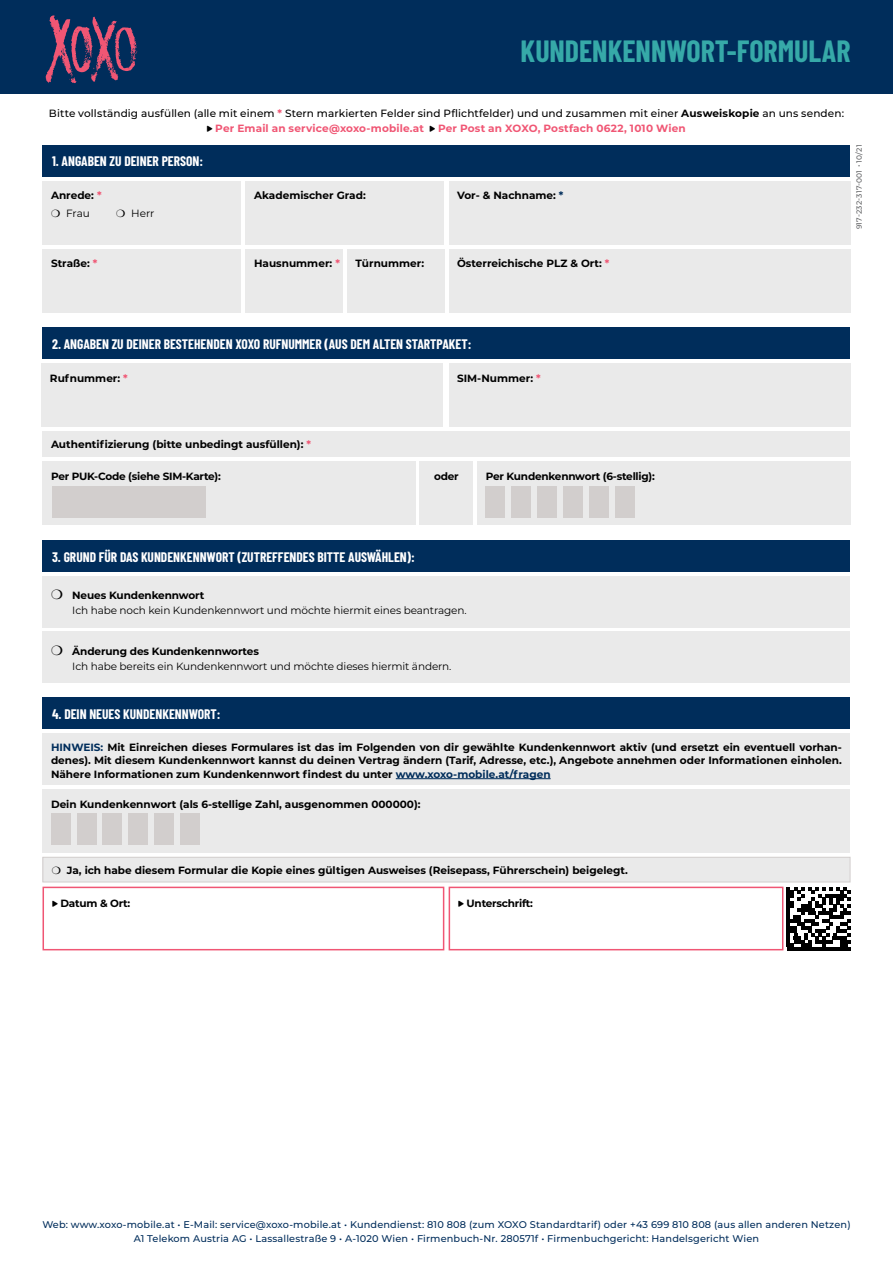
<style>
.page{position:relative;width:893px;height:1263px;background:#fff}
.page>*{position:absolute;margin:0;border:0;box-sizing:border-box;transform-origin:0 0}
.t1{font:700 30px "Barlow Condensed";color:#36a9a8}
.t2{font:700 13.5px "Barlow Condensed";color:#fff}
.t3{font:700 10.5px/13.5px "Montserrat";color:#000;text-align:justify}
.t4{font:10.5px/15px "Montserrat";letter-spacing:-.01em;color:#000}
.t5{font:500 10.5px/15px "Montserrat";letter-spacing:.01em;color:#000}
.t6{font:700 10.5px "Montserrat";letter-spacing:-.02em;color:#000}
.t7{font:700 10.5px "Montserrat";letter-spacing:.015em;color:#f05674}
.t8{font:500 9.75px/13.5px "Montserrat";letter-spacing:.015em;color:#002d5b;text-align:center}
.t9{font:500 7.5px "Montserrat";letter-spacing:.02em;color:#636466}
.s1{font-weight:700;color:#f05674}
.s2{font-weight:700}
.s3{color:#f05674}
.s4{color:#002d5b}
</style>
<div class="page">
<div style="left:449px;top:887px;width:334px;height:63px;border:2px solid #f05674"></div>
<div style="left:43px;top:887px;width:401px;height:63px;border:2px solid #f05674"></div>
<div style="left:43px;top:145px;width:807px;height:31px;background:#002d5b"></div>
<div style="left:449px;top:181px;width:401px;height:63px;background:#eaeaea"></div>
<div style="left:43px;top:181px;width:198px;height:63px;background:#eaeaea"></div>
<div style="left:449px;top:249px;width:401px;height:64px;background:#eaeaea"></div>
<div style="left:43px;top:249px;width:198px;height:64px;background:#eaeaea"></div>
<div style="left:246px;top:181px;width:198px;height:63px;background:#eaeaea"></div>
<div style="left:246px;top:249px;width:97px;height:64px;background:#eaeaea"></div>
<div style="left:347px;top:249px;width:97px;height:64px;background:#eaeaea"></div>
<div style="left:43px;top:697px;width:807px;height:32px;background:#002d5b"></div>
<div style="left:43px;top:857px;width:807px;height:25px;background:#eaeaea"></div>
<div style="left:43px;top:857px;width:807px;height:25px;border:1px solid #d2cecd"></div>
<div style="left:0;top:0;width:893px;height:94px;background:#002d5b"></div>
<svg style="left:46px;top:15px;width:92px;height:68px"></svg>
<hr style="left:787px;top:947px;width:64px;height:4px;background:#000">
<svg style="left:787px;top:887px;width:64px;height:60px"></svg>
<div style="left:43px;top:733px;width:807px;height:51px;background:#eaeaea"></div>
<hr style="left:396px;top:778px;width:155px;height:1px;background:#002d5b">
<div style="left:43px;top:540px;width:807px;height:32px;background:#002d5b"></div>
<div style="left:43px;top:576px;width:807px;height:51px;background:#eaeaea"></div>
<div style="left:43px;top:631px;width:807px;height:51px;background:#eaeaea"></div>
<div style="left:43px;top:327px;width:807px;height:32px;background:#002d5b"></div>
<div style="left:41px;top:364px;width:402px;height:63px;background:#eaeaea"></div>
<div style="left:449px;top:364px;width:401px;height:63px;background:#eaeaea"></div>
<div style="left:43px;top:461px;width:373px;height:64px;background:#eaeaea"></div>
<div style="left:477px;top:461px;width:373px;height:64px;background:#eaeaea"></div>
<div style="left:420px;top:461px;width:53px;height:64px;background:#eaeaea"></div>
<div style="left:486px;top:486px;width:19px;height:31px;background:#d2cecd"></div>
<div style="left:512px;top:486px;width:19px;height:31px;background:#d2cecd"></div>
<div style="left:538px;top:486px;width:19px;height:31px;background:#d2cecd"></div>
<div style="left:564px;top:486px;width:19px;height:31px;background:#d2cecd"></div>
<div style="left:590px;top:486px;width:19px;height:31px;background:#d2cecd"></div>
<div style="left:615px;top:486px;width:20px;height:31px;background:#d2cecd"></div>
<div style="left:52px;top:486px;width:153px;height:31px;background:#d2cecd"></div>
<div style="left:43px;top:432px;width:807px;height:25px;background:#eaeaea"></div>
<div style="left:43px;top:789px;width:807px;height:64px;background:#eaeaea"></div>
<div style="left:51px;top:813px;width:19px;height:32px;background:#d2cecd"></div>
<div style="left:77px;top:813px;width:19px;height:32px;background:#d2cecd"></div>
<div style="left:103px;top:813px;width:19px;height:32px;background:#d2cecd"></div>
<div style="left:129px;top:813px;width:19px;height:32px;background:#d2cecd"></div>
<div style="left:155px;top:813px;width:19px;height:32px;background:#d2cecd"></div>
<div style="left:181px;top:813px;width:19px;height:32px;background:#d2cecd"></div>
<h1 class="t1" style="left:521px;top:30px;width:331px">KUNDENKENNWORT-FORMULAR</h1>
<p class="t5" style="left:215px;top:105px;width:630px;text-indent:-166px">Bitte vollständig ausfüllen (alle mit einem <span class="s1">*</span> Stern markierten Felder sind Pflichtfelder) und und zusammen mit einer <span class="s2">Ausweiskopie</span> an uns senden:<br><span class="s1">Per Email an service@xoxo-mobile.at</span></p>
<p class="t7" style="left:438px;top:120px;width:249px">Per Post an XOXO, Postfach 0622, 1010 Wien</p>
<p class="t2" style="left:52px;top:152px;width:153px">1. ANGABEN ZU DEINER PERSON:</p>
<p class="t3" style="left:51px;top:188px;width:52px">Anrede: <span class="s3">*</span></p>
<p class="t3" style="left:457px;top:188px;width:108px">Vor- &amp; Nachname: <span class="s4">*</span></p>
<p class="t4" style="left:51px;top:206px;width:40px">❍ Frau</p>
<p class="t4" style="left:116px;top:206px;width:40px">❍ Herr</p>
<p class="t3" style="left:254px;top:188px;width:113px">Akademischer Grad:</p>
<p class="t3" style="left:51px;top:256px;width:48px">Straße: <span class="s3">*</span></p>
<p class="t3" style="left:457px;top:256px;width:154px">Österreichische PLZ &amp; Ort: <span class="s3">*</span></p>
<p class="t3" style="left:254px;top:256px;width:87px">Hausnummer: <span class="s3">*</span></p>
<p class="t3" style="left:356px;top:256px;width:70px">Türnummer:</p>
<p class="t9" style="left:854px;top:229px;width:86px;rotate:-90deg">917-232-317-001 • 10/21</p>
<p class="t2" style="left:52px;top:335px;width:421px">2. ANGABEN ZU DEINER BESTEHENDEN XOXO RUFNUMMER (AUS DEM ALTEN STARTPAKET:</p>
<p class="t3" style="left:50px;top:371px;width:79px">Rufnummer: <span class="s3">*</span></p>
<p class="t3" style="left:457px;top:371px;width:85px">SIM-Nummer: <span class="s3">*</span></p>
<p class="t3" style="left:51px;top:437px;width:261px">Authentifizierung (bitte unbedingt ausfüllen): <span class="s3">*</span></p>
<p class="t6" style="left:51px;top:469px;width:171px">Per PUK-Code (siehe SIM-Karte):</p>
<p class="t3" style="left:434px;top:469px;width:26px">oder</p>
<p class="t6" style="left:486px;top:469px;width:171px">Per Kundenkennwort (6-stellig):</p>
<p class="t2" style="left:52px;top:547px;width:364px">3. GRUND FÜR DAS KUNDENKENNWORT (ZUTREFFENDES BITTE AUSWÄHLEN):</p>
<p class="t4" style="left:72px;top:588px;width:396px;text-indent:-21px">❍ <span class="s2">Neues Kundenkennwort<br></span>Ich habe noch kein Kundenkennwort und möchte hiermit eines beantragen.</p>
<p class="t4" style="left:72px;top:643px;width:381px;text-indent:-21px">❍ <span class="s2">Änderung des Kundenkennwortes<br></span>Ich habe bereits ein Kundenkennwort und möchte dieses hiermit ändern.</p>
<p class="t2" style="left:52px;top:705px;width:170px">4. DEIN NEUES KUNDENKENNWORT:</p>
<p class="t3" style="left:51px;top:740px;width:792px"><span class="s4">HINWEIS:</span> Mit Einreichen dieses Formulares ist das im Folgenden von dir gewählte Kundenkennwort aktiv (und ersetzt ein eventuell vorhan&shy;denes). Mit diesem Kundenkennwort kannst du deinen Vertrag ändern (Tarif, Adresse, etc.), Angebote annehmen oder Informationen einholen.<br>Nähere Informationen zum Kundenkennwort findest du unter <span class="s4">www.xoxo-mobile.at/fragen</span></p>
<p class="t3" style="left:51px;top:796px;width:371px">Dein Kundenkennwort (als 6-stellige Zahl, ausgenommen 000000):</p>
<p class="t3" style="left:52px;top:863px;width:578px">❍ Ja, ich habe diesem Formular die Kopie eines gültigen Ausweises (Reisepass, Führerschein) beigelegt.</p>
<p class="t6" style="left:61px;top:895px;width:71px">Datum &amp; Ort:</p>
<p class="t6" style="left:467px;top:895px;width:68px">Unterschrift:</p>
<p class="t8" style="left:42px;top:1217px;width:810px">Web: www.xoxo-mobile.at • E-Mail: service@xoxo-mobile.at • Kundendienst: 810 808 (zum XOXO Standardtarif) oder +43 699 810 808 (aus allen anderen Netzen)<br>A1 Telekom Austria AG • Lassallestraße 9 • A-1020 Wien • Firmenbuch-Nr. 280571f • Firmenbuchgericht: Handelsgericht Wien</p>
</div>
